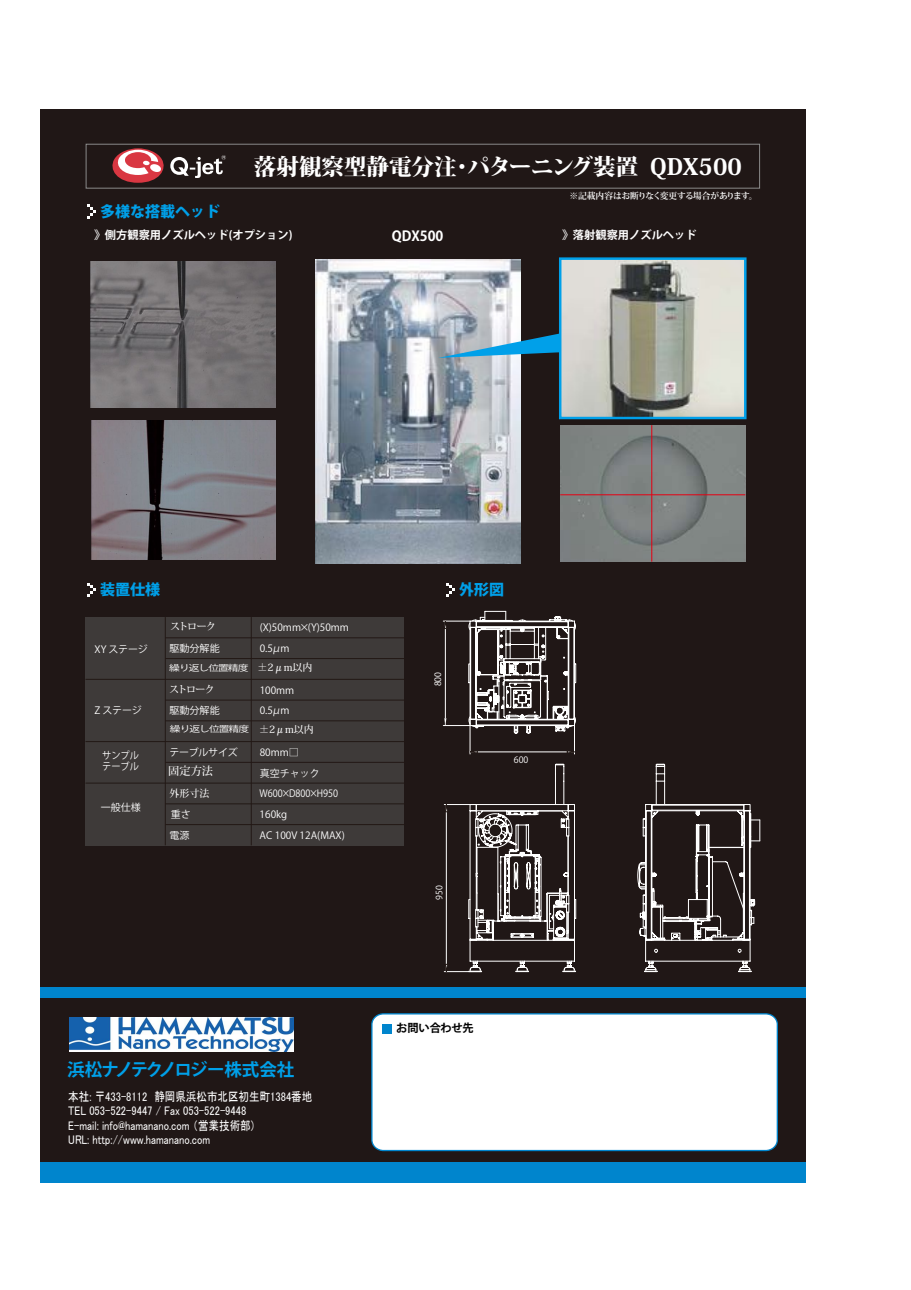
<style>
.page{position:relative;width:911px;height:1290px;background:#fff}
.page>*{position:absolute;margin:0;border:0;box-sizing:border-box;transform-origin:0 0}
.t1{font:800 22.5px "Koz Min Pro";color:#fff}
.t2{font:700 17.5px "Koz Go Pro";letter-spacing:-.05em;color:#00a0e9}
.t3{font:800 15px "Koz Go Pro";color:#00a0e9}
.t4{font:700 13.75px "Koz Go Pro";color:#fff}
.t5{font:12.5px/14.4px "MS P Gothic";color:#fff;scale:.84 1}
.t6{font:700 11.25px "Koz Go Pro";color:#fff}
.t7{font:700 11.25px "Koz Go Pro";letter-spacing:-.015em;color:#000}
.t8{font:500 11.25px "Koz Min Pro";color:#fff}
.t9{font:10px/20.8px "Shin Go Pro Light 83 pv RKSJ H";color:#fff}
.t10{font:500 10px "Koz Min Pro";color:#fff}
.t11{font:10px/11px "Shin Go Pro Light 83 pv RKSJ H";color:#fff;scale:.92 1}
.t12{font:10px "Shin Go Pro Light 83 pv RKSJ H";letter-spacing:-.025em;color:#fff}
.t13{font:700 8.75px "Koz Min Pro";letter-spacing:-.04em;color:#fff}
.t14{font:8.75px "Koz Go Pro";color:#fff}
.t15{font:8.5px "Shin Go Pro Light 83 pv RKSJ H";letter-spacing:-.09em;color:#fff;scale:1.26 1}
</style>
<div class="page">
<div style="left:40px;top:109px;width:765px;height:1073px;background:#201716"></div>
<div style="left:40px;top:1162px;width:765px;height:20px;background:#0085cd"></div>
<div style="left:40px;top:987px;width:765px;height:11px;background:#0085cd"></div>
<div style="left:86px;top:144px;width:674px;height:44px;border:1px solid #898989"></div>
<svg style="left:112px;top:148px;width:114px;height:35px"></svg>
<svg style="left:446px;top:583px;width:9px;height:14px"></svg>
<svg style="left:87px;top:583px;width:9px;height:14px"></svg>
<svg style="left:87px;top:204px;width:9px;height:15px"></svg>
<svg style="left:637px;top:763px;width:123px;height:209px"></svg>
<svg style="left:443px;top:611px;width:133px;height:361px"></svg>
<img style="left:560px;top:425px;width:185px;height:137px">
<div style="left:85px;top:617px;width:319px;height:228px;background:#3e3a39"></div>
<hr style="left:165px;top:637px;width:239px;height:1px;background:#221815">
<hr style="left:165px;top:658px;width:239px;height:1px;background:#221815">
<hr style="left:85px;top:679px;width:319px;height:1px;background:#221815">
<hr style="left:165px;top:700px;width:239px;height:1px;background:#221815">
<hr style="left:165px;top:720px;width:239px;height:1px;background:#221815">
<hr style="left:85px;top:741px;width:319px;height:1px;background:#221815">
<hr style="left:165px;top:762px;width:239px;height:1px;background:#221815">
<hr style="left:85px;top:783px;width:319px;height:1px;background:#221815">
<hr style="left:165px;top:803px;width:239px;height:1px;background:#221815">
<hr style="left:165px;top:824px;width:239px;height:1px;background:#221815">
<hr style="left:165px;top:617px;width:1px;height:228px;background:#221815">
<hr style="left:251px;top:617px;width:1px;height:228px;background:#221815">
<img style="left:315px;top:259px;width:206px;height:304px">
<svg style="left:438px;top:332px;width:121px;height:26px"></svg>
<img style="left:562px;top:260px;width:181px;height:156px">
<div style="left:559px;top:257px;width:187px;height:162px;border:2px solid #00a0e9"></div>
<hr style="left:651px;top:425px;width:1px;height:137px;background:#e60012">
<hr style="left:560px;top:494px;width:185px;height:1px;background:#e60012">
<img style="left:91px;top:262px;width:185px;height:145px">
<img style="left:91px;top:421px;width:185px;height:138px">
<img style="left:70px;top:1017px;width:223px;height:34px">
<div style="left:372px;top:1014px;width:405px;height:136px;background:#fff;border-radius:11px"></div>
<div style="left:371px;top:1013px;width:407px;height:138px;border:1px solid #0085cd;border-radius:11px"></div>
<div style="left:383px;top:1024px;width:9px;height:9px;background:#0085cd"></div>
<h1 class="t1" style="left:254px;top:150px;width:489px">落射観察型静電分注・パターニング装置 QDX500</h1>
<p class="t3" style="left:100px;top:202px;width:121px">多様な搭載ヘッド</p>
<p class="t13" style="left:569px;top:190px;width:190px">※記載内容はお断りなく変更する場合があります。</p>
<p class="t6" style="left:94px;top:227px;width:200px">》側方観察用ノズルヘッド(オプション)</p>
<p class="t4" style="left:392px;top:227px;width:53px">QDX500</p>
<p class="t6" style="left:562px;top:227px;width:136px">》落射観察用ノズルヘッド</p>
<p class="t3" style="left:100px;top:580px;width:61px">装置仕様</p>
<p class="t3" style="left:459px;top:580px;width:46px">外形図</p>
<p class="t9" style="left:95px;top:639px;width:55px">XY ステージ</p>
<p class="t9" style="left:95px;top:700px;width:49px">Z ステージ</p>
<p class="t11" style="left:102px;top:750px;width:42px">サンプルテーブル</p>
<p class="t9" style="left:101px;top:797px;width:41px">一般仕様</p>
<p class="t10" style="left:170px;top:619px;width:47px">ストローク</p>
<p class="t9" style="left:170px;top:638px;width:51px">駆動分解能</p>
<p class="t15" style="left:169px;top:663px;width:64px">繰り返し位置精度</p>
<p class="t9" style="left:170px;top:700px;width:51px">駆動分解能</p>
<p class="t12" style="left:169px;top:746px;width:70px">テーブルサイズ</p>
<p class="t10" style="left:169px;top:682px;width:47px">ストローク</p>
<p class="t15" style="left:170px;top:724px;width:64px">繰り返し位置精度</p>
<p class="t8" style="left:168px;top:763px;width:46px">固定方法</p>
<p class="t10" style="left:169px;top:786px;width:41px">外形寸法</p>
<p class="t9" style="left:170px;top:804px;width:23px">重さ電源</p>
<p class="t9" style="left:260px;top:617px;width:91px">(X)50mm×(Y)50mm<br>0.5μm</p>
<p class="t9" style="left:260px;top:680px;width:36px">100mm<br>0.5μm</p>
<p class="t9" style="left:260px;top:742px;width:87px">80mm□<br>真空チャック<br>W600×D800×H950<br>160kg<br>AC 100V 12A(MAX)</p>
<p class="t10" style="left:258px;top:660px;width:56px">±2μm以内</p>
<p class="t10" style="left:259px;top:722px;width:56px">±2μm以内</p>
<p class="t14" style="left:432px;top:686px;width:16px;rotate:-90deg">800</p>
<p class="t14" style="left:514px;top:754px;width:16px">600</p>
<p class="t14" style="left:434px;top:899px;width:16px;rotate:-90deg">950</p>
<h2 class="t2" style="left:67px;top:1058px;width:229px">浜松ナノテクノロジー株式会社</h2>
<p class="t5" style="left:68px;top:1089px;width:292px">本社: 〒433-8112　静岡県浜松市北区初生町1384番地TEL 053-522-9447 / Fax 053-522-9448<br>E-mail: info@hamanano.com （営業技術部)<br>URL: http://www.hamanano.com</p>
<p class="t7" style="left:396px;top:1021px;width:79px">お問い合わせ先</p>
</div>
